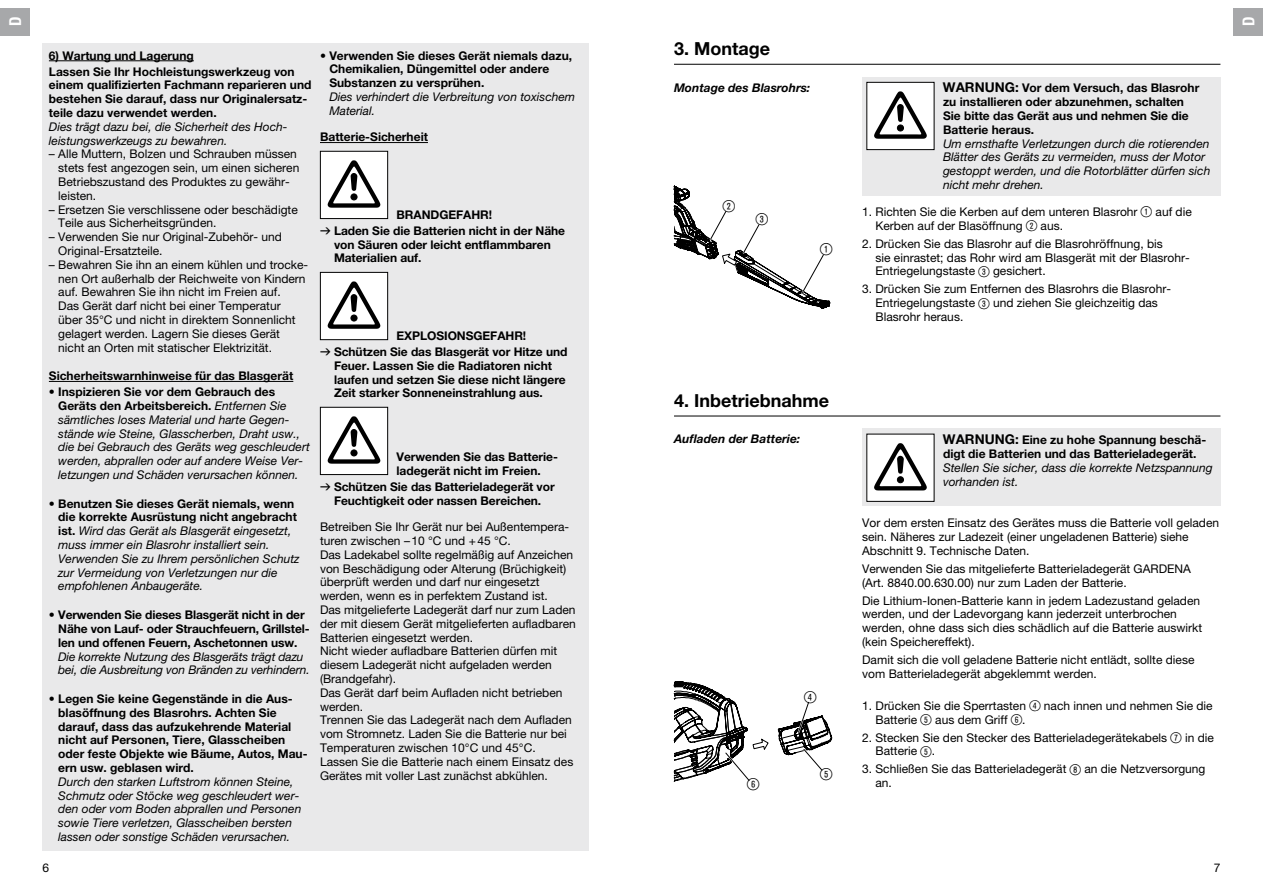
<style>
.page{position:relative;width:1263px;height:893px;background:#fff}
.page>*{position:absolute;margin:0;border:0;box-sizing:border-box;transform-origin:0 0}
.t1{font:700 18px "GARDENA Pro";color:#000}
.t2{font:16.5px "Ziffernim Kreisund Quadrat BQ";color:#000}
.t3{font:16.5px "GARDENA Pro Bo Cond";color:#fff}
.t4{font:12px/13.8px "GARDENA Pro";color:#000}
.t5{font:700 12px/13.8px "GARDENA Pro";color:#000}
.t6{font:italic 12px/13.8px "GARDENA Pro";color:#000}
.t7{font:italic 700 12px "GARDENA Pro";color:#000}
.s1{font-weight:700;font-style:normal}
.s2{font-family:"Formdruck";font-weight:400}
.s3{font-size:13.5px}
.s4{font-family:"Ziffernim Kreisund Quadrat BQ";font-size:15px}
</style>
<div class="page">
<div style="left:43px;top:43px;width:546px;height:807px;background:#e9e9ea"></div>
<hr style="left:49px;top:60px;width:145px;height:1px;background:#000">
<hr style="left:49px;top:381px;width:244px;height:1px;background:#000">
<hr style="left:320px;top:142px;width:108px;height:1px;background:#000">
<div style="left:320px;top:151px;width:68px;height:68px;background:#fff"></div>
<svg style="left:328px;top:160px;width:52px;height:48px"></svg>
<div style="left:320px;top:151px;width:68px;height:68px;border:1px solid #000"></div>
<div style="left:320px;top:272px;width:68px;height:68px;background:#fff"></div>
<svg style="left:328px;top:281px;width:52px;height:48px"></svg>
<div style="left:320px;top:272px;width:68px;height:68px;border:1px solid #000"></div>
<div style="left:320px;top:407px;width:68px;height:68px;background:#fff"></div>
<svg style="left:328px;top:416px;width:52px;height:48px"></svg>
<div style="left:320px;top:407px;width:68px;height:68px;border:1px solid #000"></div>
<div style="left:862px;top:77px;width:358px;height:118px;background:#e9e9ea"></div>
<hr style="left:674px;top:64px;width:546px;height:1px;background:#000">
<svg style="left:674px;top:186px;width:156px;height:122px"></svg>
<div style="left:867px;top:82px;width:67px;height:68px;background:#fff"></div>
<svg style="left:874px;top:91px;width:53px;height:48px"></svg>
<div style="left:866px;top:82px;width:68px;height:68px;border:1px solid #000"></div>
<div style="left:862px;top:428px;width:358px;height:78px;background:#e9e9ea"></div>
<hr style="left:674px;top:416px;width:546px;height:1px;background:#000">
<svg style="left:674px;top:681px;width:158px;height:101px"></svg>
<div style="left:867px;top:434px;width:67px;height:67px;background:#fff"></div>
<svg style="left:874px;top:443px;width:53px;height:47px"></svg>
<div style="left:0;top:8px;width:30px;height:27px;background:#a7a8aa"></div>
<div style="left:1233px;top:8px;width:30px;height:27px;background:#a7a8aa"></div>
<h2 class="t3" style="left:5px;top:26px;width:11px;rotate:-90deg">D</h2>
<p class="t5" style="left:49px;top:47px;width:247px;line-height:15.9px">6) Wartung und Lagerung<br>Lassen Sie Ihr Hochleistungswerkzeug von</p>
<p class="t5" style="left:49px;top:78px;width:264px">einem qualifizierten Fachmann reparieren und bestehen Sie darauf, dass nur Originalersatz&shy;teile dazu verwendet werden.</p>
<p class="t6" style="left:49px;top:119px;width:239px">Dies trägt dazu bei, die Sicherheit des Hoch&shy;leistungswerkzeugs zu bewahren.</p>
<p class="t4" style="left:58px;top:147px;width:243px;text-indent:-9px">– Alle Muttern, Bolzen und Schrauben müssen stets fest angezogen sein, um einen sicheren Betriebszustand des Produktes zu gewähr&shy;leisten.</p>
<p class="t4" style="left:58px;top:202px;width:241px;text-indent:-9px">– Ersetzen Sie verschlissene oder beschädigte<br>Teile aus Sicherheitsgründen.</p>
<p class="t4" style="left:58px;top:230px;width:225px;text-indent:-9px">– Verwenden Sie nur Original-Zubehör- und<br>Original-Ersatzteile.</p>
<p class="t4" style="left:58px;top:257px;width:252px;text-indent:-9px">– Bewahren Sie ihn an einem kühlen und trocke&shy;nen Ort außerhalb der Reichweite von Kindern auf. Bewahren Sie ihn nicht im Freien auf.<br>Das Gerät darf nicht bei einer Temperatur<br>über 35°C und nicht in direktem Sonnenlicht gelagert werden. Lagern Sie dieses Gerät nicht an Orten mit statischer Elektrizität.</p>
<p class="t5" style="left:49px;top:369px;width:246px">Sicherheitswarnhinweise für das Blasgerät</p>
<p class="t6" style="left:58px;top:385px;width:253px;text-indent:-9px"><span class="s1">• Inspizieren Sie vor dem Gebrauch des Geräts den Arbeitsbereich.</span> Entfernen Sie sämtliches loses Material und harte Gegen&shy;stände wie Steine, Glasscherben, Draht usw., die bei Gebrauch des Geräts weg geschleudert werden, abprallen oder auf andere Weise Ver&shy;letzungen und Schäden verursachen können.</p>
<p class="t6" style="left:58px;top:496px;width:243px;text-indent:-9px"><span class="s1">• Benutzen Sie dieses Gerät niemals, wenn die korrekte Ausrüstung nicht angebracht ist.</span> Wird das Gerät als Blasgerät eingesetzt, muss immer ein Blasrohr installiert sein.<br>Verwenden Sie zu Ihrem persönlichen Schutz zur Vermeidung von Verletzungen nur die empfohlenen Anbaugeräte.</p>
<p class="t5" style="left:58px;top:608px;width:253px;text-indent:-9px">• Verwenden Sie dieses Blasgerät nicht in der<br>Nähe von Lauf- oder Strauchfeuern, Grillstel&shy;len und offenen Feuern, Aschetonnen usw. -</p>
<p class="t6" style="left:58px;top:649px;width:253px">Die korrekte Nutzung des Blasgeräts trägt dazu bei, die Ausbreitung von Bränden zu verhindern.</p>
<p class="t5" style="left:58px;top:692px;width:251px;text-indent:-9px">• Legen Sie keine Gegenstände in die Aus&shy;blasöffnung des Blasrohrs. Achten Sie darauf, dass das aufzukehrende Material nicht auf Personen, Tiere, Glasscheiben oder feste Objekte wie Bäume, Autos, Mau&shy;ern usw. geblasen wird.</p>
<p class="t6" style="left:58px;top:774px;width:245px">Durch den starken Luftstrom können Steine, Schmutz oder Stöcke weg geschleudert wer&shy;den oder vom Boden abprallen und Personen sowie Tiere verletzen, Glasscheiben bersten lassen oder sonstige Schäden verursachen.</p>
<p class="t4" style="left:43px;top:860px;width:8px">6</p>
<p class="t5" style="left:329px;top:48px;width:244px;text-indent:-9px">• Verwenden Sie dieses Gerät niemals dazu,<br>Chemikalien, Düngemittel oder andere<br>Substanzen zu versprühen.</p>
<p class="t6" style="left:329px;top:90px;width:247px">Dies verhindert die Verbreitung von toxischem<br>Material.</p>
<p class="t5" style="left:320px;top:130px;width:109px">Batterie-Sicherheit</p>
<p class="t5" style="left:320px;top:206px;width:247px;line-height:15.9px;text-align:center">BRANDGEFAHR!<br><span class="s2">v</span> Laden Sie die Batterien nicht in der Nähe</p>
<p class="t5" style="left:334px;top:237px;width:218px">von Säuren oder leicht entflammbaren<br>Materialien auf.</p>
<p class="t5" style="left:320px;top:328px;width:249px;line-height:15.9px;text-indent:77px">EXPLOSIONSGEFAHR!<br><span class="s2">v</span> Schützen Sie das Blasgerät vor Hitze und</p>
<p class="t5" style="left:334px;top:358px;width:233px">Feuer. Lassen Sie die Radiatoren nicht laufen und setzen Sie diese nicht längere<br>Zeit starker Sonneneinstrahlung aus.</p>
<p class="t5" style="left:396px;top:450px;width:162px">Verwenden Sie das Batterie&shy;ladegerät nicht im Freien.</p>
<p class="t5" style="left:320px;top:479px;width:236px;text-align:center"><span class="s2">v</span> Schützen Sie das Batterieladegerät vor<br>Feuchtigkeit oder nassen Bereichen.</p>
<p class="t4" style="left:320px;top:520px;width:257px">Betreiben Sie Ihr Gerät nur bei Außentempera&shy;turen zwischen –10 °C und +45 °C.<br>Das Ladekabel sollte regelmäßig auf Anzeichen von Beschädigung oder Alterung (Brüchigkeit) überprüft werden und darf nur eingesetzt werden, wenn es in perfektem Zustand ist.<br>Das mitgelieferte Ladegerät darf nur zum Laden der mit diesem Gerät mitgelieferten aufladbaren Batterien eingesetzt werden.<br>Nicht wieder aufladbare Batterien dürfen mit diesem Ladegerät nicht aufgeladen werden (Brandgefahr).<br>Das Gerät darf beim Aufladen nicht betrieben werden.<br>Trennen Sie das Ladegerät nach dem Aufladen vom Stromnetz. Laden Sie die Batterie nur bei Temperaturen zwischen 10°C und 45°C.<br>Lassen Sie die Batterie nach einem Einsatz des Gerätes mit voller Last zunächst abkühlen.</p>
<h1 class="t1" style="left:674px;top:38px;width:98px">3. Montage</h1>
<p class="t7" style="left:674px;top:80px;width:138px">Montage des Blasrohrs:</p>
<h2 class="t2" style="left:723px;top:197px;width:14px">2</h2>
<h2 class="t2" style="left:756px;top:210px;width:14px">3</h2>
<h2 class="t2" style="left:820px;top:240px;width:14px">1</h2>
<h1 class="t1" style="left:674px;top:390px;width:156px">4. Inbetriebnahme</h1>
<p class="t7" style="left:674px;top:432px;width:128px">Aufladen der Batterie:</p>
<h2 class="t2" style="left:747px;top:775px;width:14px">6</h2>
<h2 class="t2" style="left:804px;top:687px;width:14px">4</h2>
<h2 class="t2" style="left:820px;top:764px;width:14px">5</h2>
<p class="t5" style="left:943px;top:81px;width:258px"><span class="s3">WARNUNG:</span> Vor dem Versuch, das Blasrohr zu installieren oder abzunehmen, schalten Sie bitte das Gerät aus und nehmen Sie die Batterie heraus.</p>
<p class="t6" style="left:943px;top:136px;width:269px">Um ernsthafte Verletzungen durch die rotierenden Blätter des Geräts zu -vermeiden, muss der Motor gestoppt werden, und die Rotorblätter dürfen sich nicht mehr drehen.</p>
<p class="t4" style="left:875px;top:205px;width:318px;text-indent:-13px">1. Richten Sie die Kerben auf dem unteren Blasrohr <span class="s4">1</span> auf die<br>Kerben auf der Blasöffnung <span class="s4">2</span> aus.</p>
<p class="t4" style="left:875px;top:236px;width:316px;text-indent:-13px">2. Drücken Sie das Blasrohr auf die Blasrohröffnung, bis<br>sie einrastet; das Rohr wird am Blasgerät mit der Blasrohr-<br>Entriegelungstaste <span class="s4">3</span> gesichert.</p>
<p class="t4" style="left:875px;top:282px;width:297px;text-indent:-13px">3. Drücken Sie zum Entfernen des Blasrohrs die Blasrohr-<br>Entriegelungstaste <span class="s4">3</span> und ziehen Sie gleichzeitig das<br>Blasrohr heraus.</p>
<h2 class="t3" style="left:1238px;top:26px;width:11px;rotate:-90deg">D</h2>
<p class="t5" style="left:943px;top:433px;width:265px"><span class="s3">WARNUNG:</span> Eine zu hohe Spannung beschä&shy;digt die Batterien und das Batterieladegerät.</p>
<p class="t6" style="left:943px;top:460px;width:271px">Stellen Sie sicher, dass die korrekte Netzspannung vorhanden ist.</p>
<p class="t4" style="left:862px;top:516px;width:358px">Vor dem ersten Einsatz des Gerätes muss die Batterie voll geladen sein. Näheres zur Ladezeit (einer ungeladenen Batterie) siehe<br>Abschnitt 9. Technische Daten.</p>
<p class="t4" style="left:862px;top:561px;width:330px">Verwenden Sie das mitgelieferte Batterieladegerät GARDENA (Art. 8840.00.630.00) nur zum Laden der Batterie.</p>
<p class="t4" style="left:862px;top:593px;width:342px">Die Lithium-Ionen-Batterie kann in jedem Ladezustand geladen werden, und der Ladevorgang kann jederzeit unterbrochen werden, ohne dass sich dies schädlich auf die Batterie auswirkt (kein Speichereffekt).</p>
<p class="t4" style="left:862px;top:653px;width:334px">Damit sich die voll geladene Batterie nicht entlädt, sollte diese vom Batterieladegerät abgeklemmt werden.</p>
<p class="t4" style="left:875px;top:698px;width:339px;text-indent:-13px">1. Drücken Sie die Sperrtasten <span class="s4">4</span> nach innen und nehmen Sie die<br>Batterie <span class="s4">5</span> aus dem Griff <span class="s4">6</span>.</p>
<p class="t4" style="left:875px;top:730px;width:340px;text-indent:-13px">2. Stecken Sie den Stecker des Batterieladegerätekabels <span class="s4">7</span> in die<br>Batterie <span class="s4">5</span>.</p>
<p class="t4" style="left:875px;top:762px;width:331px;text-indent:-13px">3. Schließen Sie das Batterieladegerät <span class="s4">8</span> an die Netzversorgung an.</p>
<p class="t4" style="left:1214px;top:860px;width:8px">7</p>
</div>
